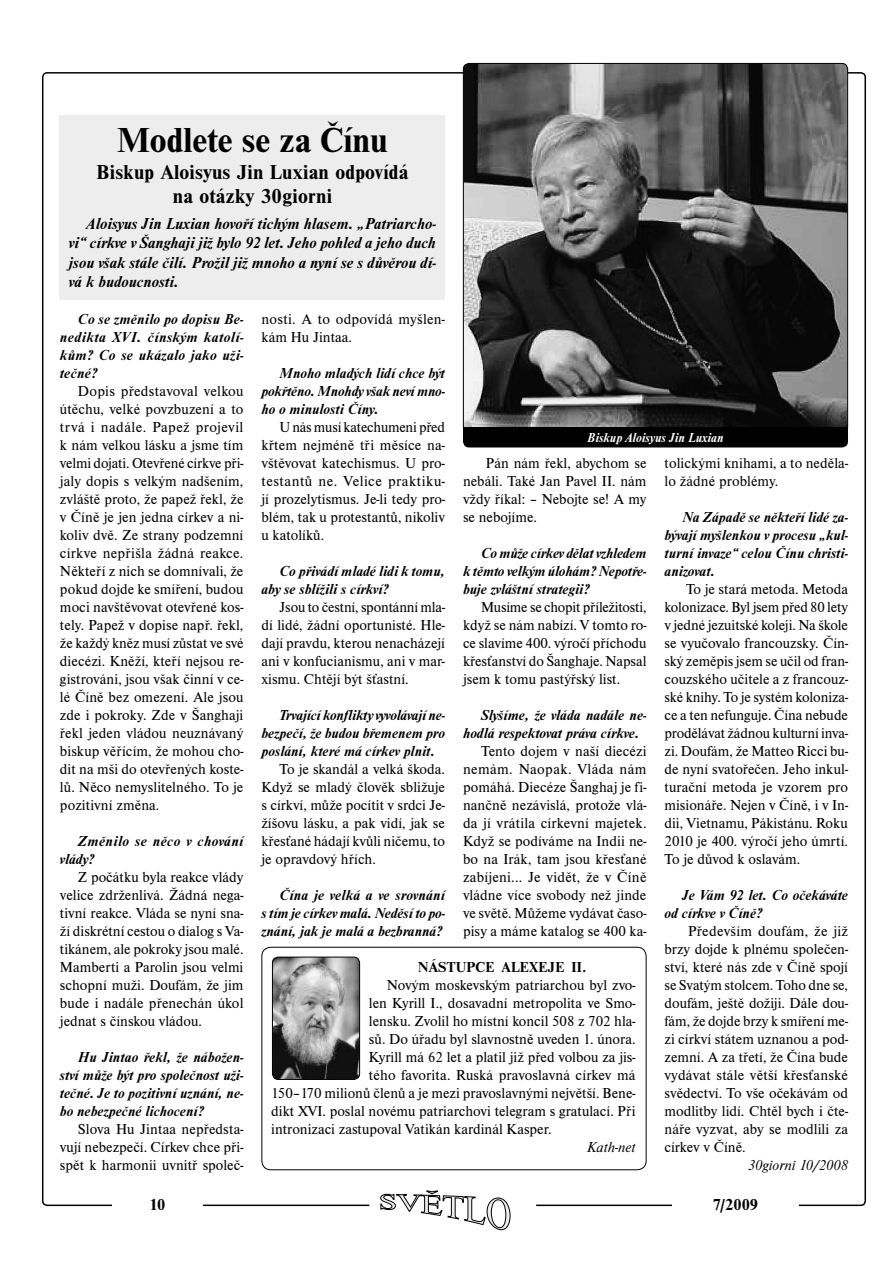
<style>
.page{position:relative;width:893px;height:1263px;background:#fff}
.page>*{position:absolute;margin:0;border:0;box-sizing:border-box;transform-origin:0 0}
.t1{font:700 36px "Nimbus Rom DEE";color:#000}
.t2{font:700 21px/24px "Nimbus Rom DEE";letter-spacing:.01em;color:#000;text-align:center}
.t3{font:italic 700 16.5px/19.5px "Nimbus Rom DEE";color:#000;text-align:justify}
.t4{font:700 16.5px "Nimbus Rom DEE";letter-spacing:-.005em;color:#000}
.t5{font:15px/18px "Nimbus Rom DEE";color:#000;text-align:justify}
.t6{font:italic 700 15px/18px "Nimbus Rom DEE";color:#000;text-align:justify}
.t7{font:italic 700 15px/18px "Nimbus Rom DEE";letter-spacing:.025em;color:#000}
.t8{font:italic 15px "Nimbus Rom DEE";color:#000}
.t9{font:700 15px "Nimbus Rom DEE";letter-spacing:.015em;color:#000}
.t10{font:italic 700 13.5px "Nimbus Rom DEE";color:#fff}
</style>
<div class="page">
<svg style="left:380px;top:1190px;width:131px;height:41px"></svg>
<div style="left:60px;top:115px;width:385px;height:185px;background:#ededed"></div>
<img style="left:463px;top:63px;width:385px;height:369px;border-radius:6px">
<div style="left:463px;top:427px;width:385px;height:20px;background:#000"></div>
<div style="left:261px;top:947px;width:385px;height:223px;border:1px solid #000;border-radius:9px"></div>
<img style="left:272px;top:957px;width:88px;height:122px;border-radius:6px">
<div style="left:272px;top:957px;width:88px;height:123px;border:1px solid #000;border-radius:6px"></div>
<h1 class="t1" style="left:117px;top:126px;width:271px">Modlete se za Čínu</h1>
<h2 class="t2" style="left:97px;top:162px;width:313px">Biskup Aloisyus Jin Luxian odpovídá na otázky 30giorni</h2>
<p class="t3" style="left:69px;top:215px;width:368px;text-indent:18px">Aloisyus Jin Luxian hovoří tichým hlasem. „Patriarcho&shy;vi“ církve v Šanghaji již bylo 92 let. Jeho pohled a jeho duch jsou však stále čilí. Prožil již mnoho a nyní se s důvěrou dí&shy;vá k budoucnosti.</p>
<p class="t6" style="left:60px;top:311px;width:185px;text-indent:18px">Co se změnilo po dopisu Be&shy;nedikta XVI. čínským katolí&shy;kům? Co se ukázalo jako uži&shy;tečné?</p>
<p class="t5" style="left:60px;top:383px;width:185px;text-indent:18px">Dopis představoval velkou útěchu, velké povzbuzení a to trvá i nadále. Papež projevil k nám velkou lásku a jsme tím velmi dojati. Otevřené církve při&shy;jaly dopis s velkým nadšením, zvláště proto, že papež řekl, že v Číně je jen jedna církev a ni&shy;koliv dvě. Ze strany podzemní církve nepřišla žádná reakce.<br>Někteří z nich se domnívali, že pokud dojde ke smíření, budou moci navštěvovat otevřené kos&shy;tely. Papež v dopise např. řekl, že každý kněz musí zůstat ve své diecézi. Kněží, kteří nejsou re&shy;gistrováni, jsou však činní v ce&shy;lé Číně bez omezení. Ale jsou zde i pokroky. Zde v Šanghaji řekl jeden vládou neuznávaný biskup věřícím, že mohou cho&shy;dit na mši do otevřených koste&shy;lů. Něco nemyslitelného. To je pozitivní změna.</p>
<p class="t7" style="left:60px;top:833px;width:185px;text-indent:18px">Změnilo se něco v chování vlády?</p>
<p class="t5" style="left:60px;top:869px;width:185px;text-indent:18px">Z počátku byla reakce vlády velice zdrženlivá. Žádná nega&shy;tivní reakce. Vláda se nyní sna&shy;ží diskrétní cestou o dialog s Va&shy;tikánem, ale pokroky jsou malé.<br>Mamberti a Parolin jsou velmi schopní muži. Doufám, že jim bude i nadále přenechán úkol jednat s čínskou vládou.</p>
<p class="t6" style="left:60px;top:1049px;width:185px;text-indent:18px">Hu Jintao řekl, že nábožen&shy;ství může být pro společnost uži&shy;tečné. Je to pozitivní uznání, ne&shy;bo nebezpečné lichocení?</p>
<p class="t5" style="left:60px;top:1121px;width:185px;text-indent:18px">Slova Hu Jintaa nepředsta&shy;vují nebezpečí. Církev chce při&shy;spět k harmonii uvnitř společ-</p>
<p class="t5" style="left:261px;top:311px;width:185px">nosti. A to odpovídá myšlen&shy;kám Hu Jintaa.</p>
<p class="t6" style="left:261px;top:365px;width:185px;text-indent:18px">Mnoho mladých lidí chce být pokřtěno. Mnohdy však neví mno&shy;ho o minulosti Číny.</p>
<p class="t5" style="left:261px;top:419px;width:185px;text-indent:18px">U nás musí katechumeni před křtem nejméně tři měsíce na&shy;vštěvovat katechismus. U pro&shy;testantů ne. Velice praktiku&shy;jí prozelytismus. Je-li tedy pro&shy;blém, tak u protestantů, nikoliv u katolíků.</p>
<p class="t6" style="left:261px;top:563px;width:185px;text-indent:18px">Co přivádí mladé lidi k tomu, aby se sblížili s církví?</p>
<p class="t5" style="left:261px;top:599px;width:185px;text-indent:18px">Jsou to čestní, spontánní mla&shy;dí lidé, žádní oportunisté. Hle&shy;dají pravdu, kterou nenacházejí ani v konfucianismu, ani v mar&shy;xismu. Chtějí být šťastní.</p>
<p class="t6" style="left:261px;top:707px;width:185px;text-indent:18px">Trvající konflikty vyvolávají ne&shy;bezpečí, že budou břemenem pro poslání, které má církev plnit.</p>
<p class="t5" style="left:261px;top:761px;width:185px;text-indent:18px">To je skandál a velká škoda.<br>Když se mladý člověk sbližuje s církví, může pocítit v srdci Je&shy;žíšovu lásku, a pak vidí, jak se křesťané hádají kvůli ničemu, to je opravdový hřích.</p>
<p class="t6" style="left:261px;top:887px;width:185px;text-indent:18px">Čína je velká a ve srovnání s tím je církev malá. Neděsí to po&shy;znání, jak je malá a bezbranná?</p>
<p class="t10" style="left:587px;top:432px;width:138px">Biskup Aloisyus Jin Luxian</p>
<p class="t5" style="left:463px;top:455px;width:185px;text-indent:23px">Pán nám řekl, abychom se nebáli. Také Jan Pavel II. nám vždy říkal: – Nebojte se! A my se nebojíme.</p>
<p class="t6" style="left:463px;top:545px;width:185px;text-indent:18px">Co může církev dělat vzhledem k těmto velkým úlohám? Nepotře&shy;buje zvláštní strategii?</p>
<p class="t5" style="left:463px;top:599px;width:185px;text-indent:18px">Musíme se chopit příležitosti, když se nám nabízí. V tomto ro&shy;ce slavíme 400. výročí příchodu křesťanství do Šanghaje. Napsal jsem k tomu pastýřský list.</p>
<p class="t6" style="left:463px;top:707px;width:185px;text-indent:18px">Slyšíme, že vláda nadále ne&shy;hodlá respektovat práva církve.</p>
<p class="t5" style="left:463px;top:743px;width:185px;text-indent:18px">Tento dojem v naší diecézi nemám. Naopak. Vláda nám pomáhá. Diecéze Šanghaj je fi&shy;nančně nezávislá, protože vlá&shy;da jí vrátila církevní majetek.<br>Když se podíváme na Indii ne&shy;bo na Irák, tam jsou křesťané zabíjeni... Je vidět, že v Číně vládne více svobody než jinde ve světě. Můžeme vydávat časo&shy;pisy a máme katalog se 400 ka-</p>
<p class="t5" style="left:664px;top:455px;width:185px">tolickými knihami, a to neděla&shy;lo žádné problémy.</p>
<p class="t6" style="left:664px;top:509px;width:185px;text-indent:18px">Na Západě se někteří lidé za&shy;bývají myšlenkou v procesu „kul&shy;turní invaze“ celou Čínu christi&shy;anizovat.</p>
<p class="t5" style="left:664px;top:581px;width:185px;text-indent:22px">To je stará metoda. Metoda kolonizace. Byl jsem před 80 lety v jedné jezuitské koleji. Na škole se vyučovalo francouzsky. Čín&shy;ský zeměpis jsem se učil od fran&shy;couzského učitele a z francouz&shy;ské knihy. To je systém koloniza&shy;ce a ten nefunguje. Čína nebude prodělávat žádnou kulturní inva&shy;zi. Doufám, že Matteo Ricci bu&shy;de nyní svatořečen. Jeho inkul&shy;turační metoda je vzorem pro misionáře. Nejen v Číně, i v In&shy;dii, Vietnamu, Pákistánu. Roku 2010 je 400. výročí jeho úmrtí.<br>To je důvod k oslavám.</p>
<p class="t6" style="left:664px;top:887px;width:185px;text-indent:18px">Je Vám 92 let. Co očekáváte od církve v Číně?</p>
<p class="t5" style="left:664px;top:923px;width:185px;text-indent:24px">Především doufám, že již brzy dojde k plnému společen&shy;ství, které nás zde v Číně spojí se Svatým stolcem. Toho dne se, doufám, ještě dožiji. Dále dou&shy;fám, že dojde brzy k smíření me&shy;zi církví státem uznanou a pod&shy;zemní. A za třetí, že Čína bude vydávat stále větší křesťanské svědectví. To vše očekávám od modlitby lidí. Chtěl bych i čte&shy;náře vyzvat, aby se modlili za církev v Číně.</p>
<p class="t8" style="left:748px;top:1159px;width:102px">30giorni 10/2008</p>
<p class="t9" style="left:418px;top:961px;width:170px">NÁSTUPCE ALEXEJE II.</p>
<p class="t5" style="left:387px;top:977px;width:250px">Novým moskevským patriarchou byl zvo-</p>
<p class="t5" style="left:369px;top:995px;width:268px">len Kyrill I., dosavadní metropolita ve Smo-</p>
<p class="t5" style="left:369px;top:1013px;width:268px">lensku. Zvolil ho místní koncil 508 z 702 hla-</p>
<p class="t5" style="left:369px;top:1031px;width:268px">sů. Do úřadu byl slavnostně uveden 1. února.</p>
<p class="t5" style="left:369px;top:1049px;width:268px">Kyrill má 62 let a platil již před volbou za jis-</p>
<p class="t5" style="left:369px;top:1067px;width:268px">tého favorita. Ruská pravoslavná církev má</p>
<p class="t5" style="left:271px;top:1085px;width:366px">150–170 milionů členů a je mezi pravoslavnými největší. Bene-</p>
<p class="t5" style="left:271px;top:1103px;width:366px">dikt XVI. poslal novému patriarchovi telegram s gratulací. Při</p>
<p class="t5" style="left:271px;top:1121px;width:282px">intronizaci zastupoval Vatikán kardinál Kasper.</p>
<p class="t8" style="left:587px;top:1141px;width:50px">Kath-net</p>
<p class="t4" style="left:150px;top:1198px;width:17px">10</p>
<p class="t4" style="left:713px;top:1198px;width:47px">7/2009</p>
</div>
